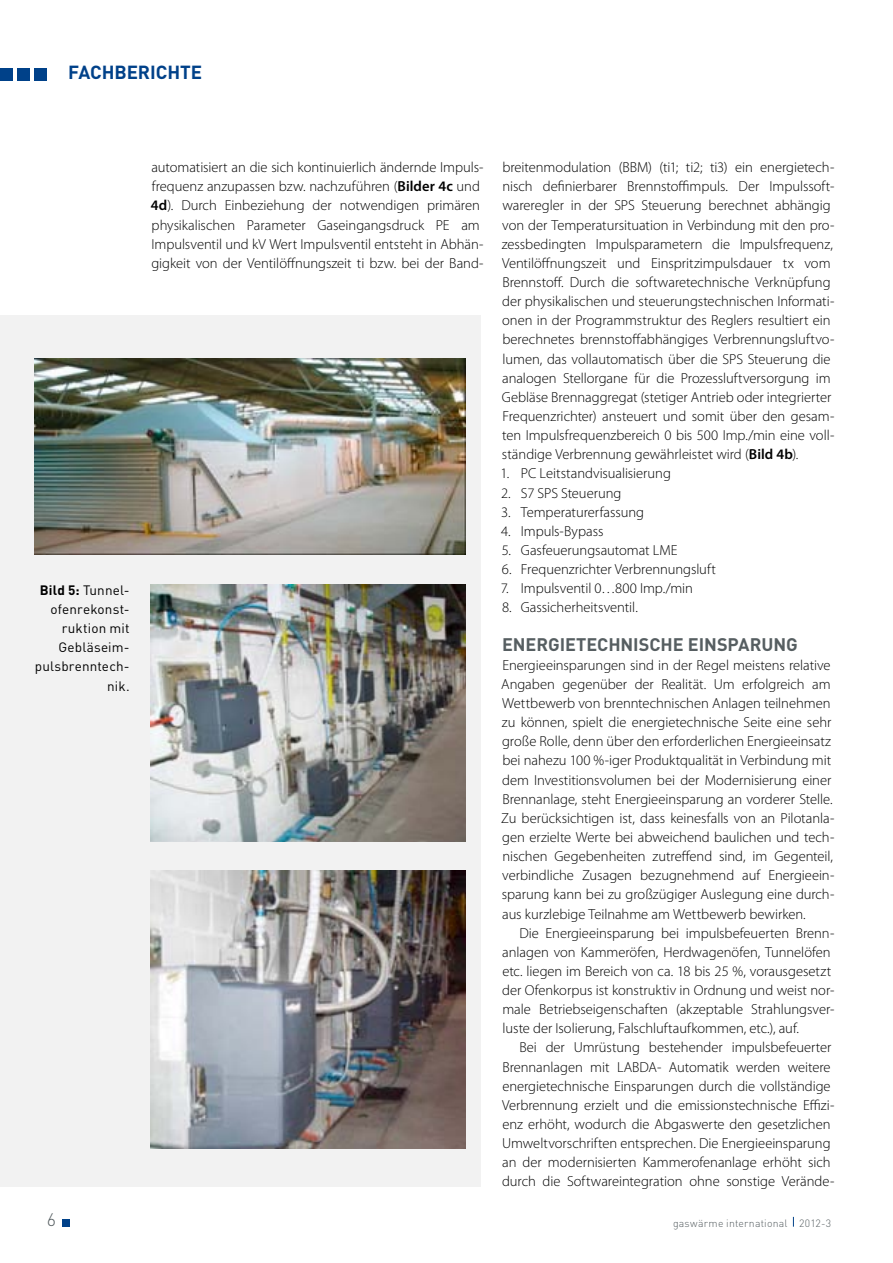
<style>
.page{position:relative;width:893px;height:1263px;background:#fff}
.page>*{position:absolute;margin:0;border:0;box-sizing:border-box;transform-origin:0 0}
.t1{font:700 18.75px "DIN";letter-spacing:-.005em;color:#004189}
.t2{font:700 18px "DIN";letter-spacing:-.005em;color:#565e61}
.t3{font:300 18px "DIN";color:#565e61}
.t4{font:300 14.55px/19.2px "Myriad Pro";letter-spacing:-.005em;color:#000}
.t5{font:13.5px/19.2px "DIN";letter-spacing:.01em;color:#000;text-align:right}
.t6{font:300 10.5px "DIN";letter-spacing:.02em;color:#565e61}
.s1{font-weight:700}
.s2{font-weight:600}
</style>
<div class="page">
<div style="left:0;top:68px;width:13px;height:13px;background:#004189"></div>
<div style="left:17px;top:68px;width:13px;height:13px;background:#004189"></div>
<div style="left:34px;top:68px;width:13px;height:13px;background:#004189"></div>
<div style="left:62px;top:1219px;width:7px;height:7px;background:#004189"></div>
<div style="left:0;top:315px;width:480px;height:871px;background:#f2f2f2"></div>
<img style="left:34px;top:359px;width:431px;height:196px">
<img style="left:151px;top:584px;width:315px;height:258px">
<img style="left:151px;top:871px;width:315px;height:277px">
<p class="t1" style="left:68px;top:60px;width:136px">FACHBERICHTE</p>
<p class="t5" style="left:35px;top:580px;width:96px"><span class="s1">BILD 5:</span> Tunnel&shy;ofenrekonst&shy;ruktion mit<br>Gebläseim&shy;pulsbrenntech&shy;nik.</p>
<p class="t4" style="left:151px;top:158px;width:334px">automatisiert an die sich kontinuierlich ändernde Impuls&shy;frequenz anzupassen bzw. nachzuführen (<span class="s2">Bilder 4c</span> und <span class="s2">4d</span>). Durch Einbeziehung der notwendigen primären physikalischen Parameter Gaseingangsdruck PE am Impulsventil und kV Wert Impulsventil entsteht in Abhän&shy;gigkeit von der Ventilöffnungszeit ti bzw. bei der Band-</p>
<p class="t4" style="left:502px;top:158px;width:334px">breitenmodulation (BBM) (ti1; ti2; ti3) ein energietech&shy;nisch definierbarer Brennstoffimpuls. Der Impulssoft&shy;wareregler in der SPS Steuerung berechnet abhängig von der Temperatursituation in Verbindung mit den pro&shy;zessbedingten Impulsparametern die Impulsfrequenz, Ventilöffnungszeit und Einspritzimpulsdauer tx vom Brennstoff. Durch die softwaretechnische Verknüpfung der physikalischen und steuerungstechnischen Informati&shy;onen in der Programmstruktur des Reglers resultiert ein berechnetes brennstoffabhängiges Verbrennungsluftvo&shy;lumen, das vollautomatisch über die SPS Steuerung die analogen Stellorgane für die Prozessluftversorgung im Gebläse Brennaggregat (stetiger Antrieb oder integrierter Frequenzrichter) ansteuert und somit über den gesam&shy;ten Impulsfrequenzbereich 0 bis 500 Imp./min eine voll&shy;ständige Verbrennung gewährleistet wird (<span class="s2">Bild 4b</span>).</p>
<p class="t4" style="left:501px;top:464px;width:172px">1. PC Leitstandvisualisierung</p>
<p class="t4" style="left:501px;top:483px;width:122px">2. S7 SPS Steuerung</p>
<p class="t4" style="left:501px;top:502px;width:144px">3. Temperaturerfassung</p>
<p class="t4" style="left:501px;top:521px;width:104px">4. Impuls-Bypass</p>
<p class="t4" style="left:502px;top:540px;width:177px">5. Gasfeuerungsautomat LME</p>
<p class="t4" style="left:502px;top:559px;width:215px">6. Frequenzrichter Verbrennungsluft</p>
<p class="t4" style="left:501px;top:579px;width:194px">7. Impulsventil 0…800 Imp./min</p>
<p class="t4" style="left:502px;top:598px;width:137px">8. Gassicherheitsventil.</p>
<p class="t2" style="left:502px;top:632px;width:297px">ENERGIETECHNISCHE EINSPARUNG</p>
<p class="t4" style="left:501px;top:655px;width:335px">Energieeinsparungen sind in der Regel meistens relative Angaben gegenüber der Realität. Um erfolgreich am Wettbewerb von brenntechnischen Anlagen teilnehmen zu können, spielt die energietechnische Seite eine sehr große Rolle, denn über den erforderlichen Energieeinsatz bei nahezu 100 %-iger Produktqualität in Verbindung mit dem Investitionsvolumen bei der Modernisierung einer Brennanlage, steht Energieeinsparung an vorderer Stelle.<br>Zu berücksichtigen ist, dass keinesfalls von an Pilotanla&shy;gen erzielte Werte bei abweichend baulichen und tech&shy;nischen Gegebenheiten zutreffend sind, im Gegenteil, verbindliche Zusagen bezugnehmend auf Energieein&shy;sparung kann bei zu großzügiger Auslegung eine durch&shy;aus kurzlebige Teilnahme am Wettbewerb bewirken.</p>
<p class="t4" style="left:502px;top:923px;width:334px;text-indent:17px">Die Energieeinsparung bei impulsbefeuerten Brenn&shy;anlagen von Kammeröfen, Herdwagenöfen, Tunnelöfen etc. liegen im Bereich von ca. 18 bis 25 %, vorausgesetzt der Ofenkorpus ist konstruktiv in Ordnung und weist nor&shy;male Betriebseigenschaften (akzeptable Strahlungsver&shy;luste der Isolierung, Falschluftaufkommen, etc.), auf.</p>
<p class="t4" style="left:502px;top:1038px;width:334px;text-indent:17px">Bei der Umrüstung bestehender impulsbefeuerter Brennanlagen mit LABDA- Automatik werden weitere energietechnische Einsparungen durch die vollständige Verbrennung erzielt und die emissionstechnische Effizi&shy;enz erhöht, wodurch die Abgaswerte den gesetzlichen Umweltvorschriften entsprechen. Die Energieeinsparung an der modernisierten Kammerofenanlage erhöht sich durch die Softwareintegration ohne sonstige Verände-</p>
<p class="t3" style="left:47px;top:1209px;width:11px">6</p>
<p class="t6" style="left:673px;top:1216px;width:160px">gaswärme international 2012-3</p>
</div>
